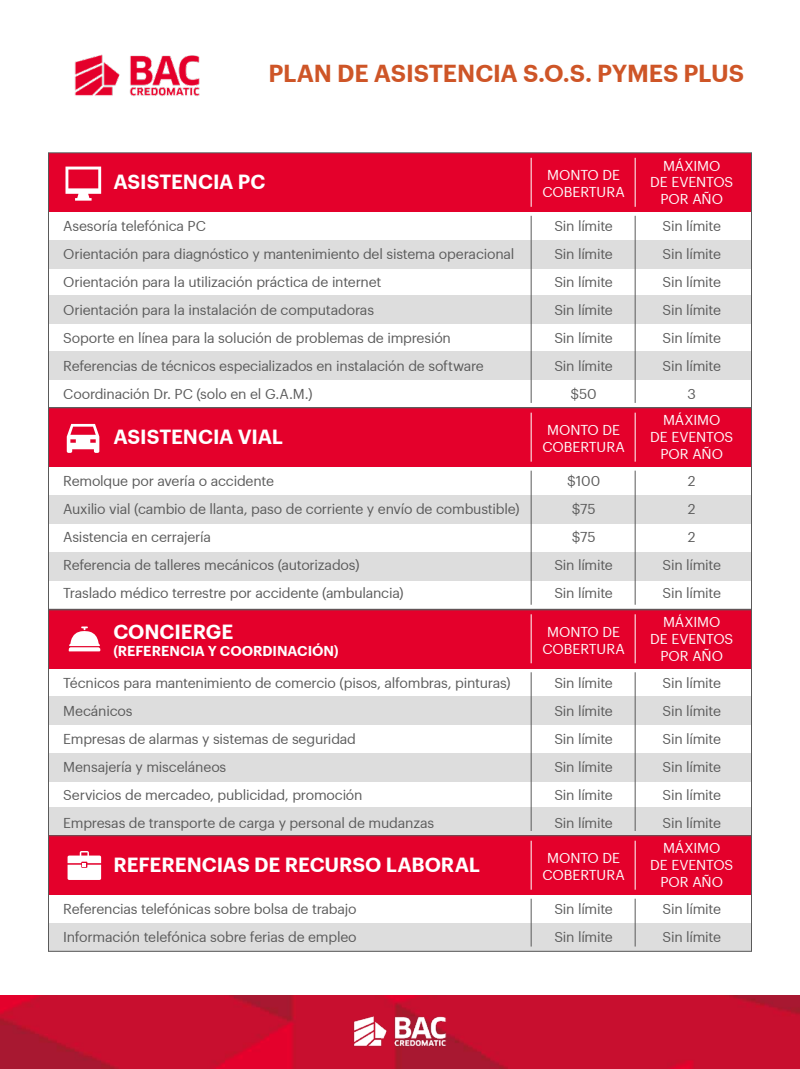
<style>
.page{position:relative;width:800px;height:1069px;background:#fff}
.page>*{position:absolute;margin:0;border:0;box-sizing:border-box;transform-origin:0 0}
.t1{font:600 24px "Graphik";letter-spacing:-.005em;color:#ce5527}
.t2{font:600 20px "Graphik";letter-spacing:-.005em;color:#fff}
.t3{font:14px/28px "Graphik";letter-spacing:-.015em;color:#5a5a5a}
.t4{font:14px/16.8px "Graphik";letter-spacing:-.005em;color:#fff;text-align:center}
.t5{font:600 14px "Graphik";letter-spacing:-.005em;color:#fff}
</style>
<div class="page">
<img style="left:75px;top:54px;width:125px;height:42px">
<div style="left:48px;top:609px;width:704px;height:59px;background:#e4002b"></div>
<hr style="left:531px;top:614px;width:1px;height:49px;background:#fff">
<hr style="left:635px;top:614px;width:1px;height:49px;background:#fff">
<div style="left:48px;top:696px;width:704px;height:29px;background:#ddd"></div>
<div style="left:48px;top:753px;width:704px;height:29px;background:#ddd"></div>
<div style="left:48px;top:807px;width:704px;height:29px;background:#ddd"></div>
<hr style="left:531px;top:672px;width:1px;height:159px;background:#5a5a5a">
<hr style="left:635px;top:672px;width:1px;height:159px;background:#5a5a5a">
<svg style="left:69px;top:626px;width:31px;height:25px"></svg>
<div style="left:48px;top:836px;width:704px;height:59px;background:#e4002b"></div>
<hr style="left:531px;top:841px;width:1px;height:49px;background:#fff">
<hr style="left:635px;top:841px;width:1px;height:49px;background:#fff">
<div style="left:48px;top:923px;width:704px;height:28px;background:#ddd"></div>
<hr style="left:531px;top:899px;width:1px;height:48px;background:#5a5a5a">
<hr style="left:635px;top:899px;width:1px;height:48px;background:#5a5a5a">
<div style="left:48px;top:835px;width:704px;height:117px;border:1px solid #5a5a5a"></div>
<svg style="left:68px;top:851px;width:33px;height:29px"></svg>
<div style="left:48px;top:408px;width:704px;height:59px;background:#e4002b"></div>
<hr style="left:531px;top:413px;width:1px;height:49px;background:#fff">
<hr style="left:635px;top:413px;width:1px;height:49px;background:#fff">
<div style="left:48px;top:495px;width:704px;height:28px;background:#ddd"></div>
<div style="left:48px;top:552px;width:704px;height:29px;background:#ddd"></div>
<hr style="left:531px;top:471px;width:1px;height:134px;background:#5a5a5a">
<hr style="left:635px;top:471px;width:1px;height:134px;background:#5a5a5a">
<div style="left:48px;top:407px;width:704px;height:203px;border:1px solid #5a5a5a"></div>
<svg style="left:67px;top:424px;width:32px;height:29px"></svg>
<div style="left:48px;top:153px;width:704px;height:59px;background:#e4002b"></div>
<hr style="left:531px;top:158px;width:1px;height:49px;background:#fff">
<hr style="left:635px;top:158px;width:1px;height:49px;background:#fff">
<div style="left:48px;top:240px;width:704px;height:29px;background:#ddd"></div>
<div style="left:48px;top:295px;width:704px;height:29px;background:#ddd"></div>
<div style="left:48px;top:351px;width:704px;height:29px;background:#ddd"></div>
<hr style="left:531px;top:216px;width:1px;height:187px;background:#5a5a5a">
<hr style="left:635px;top:216px;width:1px;height:187px;background:#5a5a5a">
<div style="left:48px;top:152px;width:704px;height:256px;border:1px solid #5a5a5a"></div>
<svg style="left:66px;top:167px;width:35px;height:34px"></svg>
<img style="left:0;top:995px;width:800px;height:74px">
<img style="left:353px;top:1015px;width:94px;height:32px">
<h1 class="t1" style="left:268px;top:59px;width:477px">PLAN DE ASISTENCIA S.O.S. PYMES PLUS</h1>
<h2 class="t2" style="left:113px;top:169px;width:154px">ASISTENCIA PC</h2>
<p class="t4" style="left:542px;top:167px;width:84px">MONTO DE<br>COBERTURA</p>
<p class="t4" style="left:650px;top:157px;width:85px">MÁXIMO<br>DE EVENTOS<br>POR AÑO</p>
<p class="t3" style="left:63px;top:212px;width:453px">Asesoría telefónica PC<br>Orientación para diagnóstico y mantenimiento del sistema operacional Orientación para la utilización práctica de internet<br>Orientación para la instalación de computadoras<br>Soporte en línea para la solución de problemas de impresión Referencias de técnicos especializados en instalación de software Coordinación Dr. PC (solo en el G.A.M.)</p>
<p class="t3" style="left:554px;top:212px;width:60px;text-align:center">Sin límite<br>Sin límite<br>Sin límite<br>Sin límite<br>Sin límite<br>Sin límite $50</p>
<p class="t3" style="left:663px;top:212px;width:60px;text-align:center">Sin límite<br>Sin límite<br>Sin límite<br>Sin límite<br>Sin límite<br>Sin límite<br>3</p>
<h2 class="t2" style="left:113px;top:424px;width:171px">ASISTENCIA VIAL</h2>
<p class="t4" style="left:542px;top:422px;width:84px">MONTO DE<br>COBERTURA</p>
<p class="t4" style="left:650px;top:412px;width:85px">MÁXIMO<br>DE EVENTOS<br>POR AÑO</p>
<p class="t3" style="left:63px;top:467px;width:458px">Remolque por avería o accidente<br>Auxilio vial (cambio de llanta, paso de corriente y envío de combustible)<br>Asistencia en cerrajería<br>Referencia de talleres mecánicos (autorizados)<br>Traslado médico terrestre por accidente (ambulancia)</p>
<p class="t3" style="left:554px;top:467px;width:60px;text-align:center">$100 $75<br>$75<br>Sin límite<br>Sin límite</p>
<p class="t3" style="left:663px;top:467px;width:60px;text-align:center">2<br>2<br>2<br>Sin límite<br>Sin límite</p>
<h2 class="t2" style="left:113px;top:620px;width:122px">CONCIERGE</h2>
<p class="t5" style="left:113px;top:642px;width:227px">(REFERENCIA Y COORDINACIÓN)</p>
<p class="t4" style="left:542px;top:623px;width:84px">MONTO DE<br>COBERTURA</p>
<p class="t4" style="left:650px;top:613px;width:85px">MÁXIMO<br>DE EVENTOS<br>POR AÑO</p>
<p class="t3" style="left:63px;top:668px;width:449px">Técnicos para mantenimiento de comercio (pisos, alfombras, pinturas)<br>Mecánicos<br>Empresas de alarmas y sistemas de seguridad<br>Mensajería y misceláneos<br>Servicios de mercadeo, publicidad, promoción<br>Empresas de transporte de carga y personal de mudanzas</p>
<p class="t3" style="left:554px;top:668px;width:60px;text-align:justify">Sin límite Sin límite Sin límite Sin límite Sin límite Sin límite</p>
<p class="t3" style="left:663px;top:668px;width:60px;text-align:justify">Sin límite Sin límite Sin límite Sin límite Sin límite Sin límite</p>
<h2 class="t2" style="left:113px;top:852px;width:368px">REFERENCIAS DE RECURSO LABORAL</h2>
<p class="t4" style="left:542px;top:850px;width:84px">MONTO DE<br>COBERTURA</p>
<p class="t4" style="left:650px;top:840px;width:85px">MÁXIMO<br>DE EVENTOS<br>POR AÑO</p>
<p class="t3" style="left:63px;top:895px;width:295px">Referencias telefónicas sobre bolsa de trabajo<br>Información telefónica sobre ferias de empleo</p>
<p class="t3" style="left:554px;top:895px;width:60px">Sin límite<br>Sin límite</p>
<p class="t3" style="left:663px;top:895px;width:60px">Sin límite<br>Sin límite</p>
</div>
